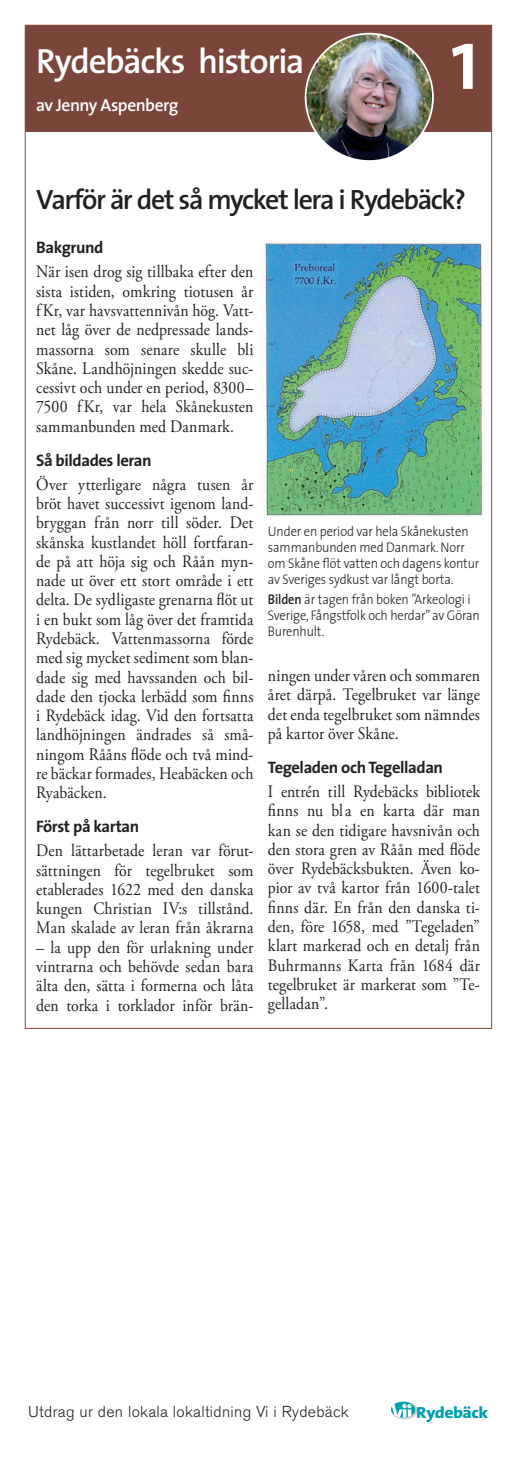
<style>
.page{position:relative;width:516px;height:1474px;background:#fff}
.page>*{position:absolute;margin:0;border:0;box-sizing:border-box;transform-origin:0 0}
.vii_rubriksmall{font:600 87.5px "The Sans";color:#fff}
.vii_rubrik{font:600 35px "The Sans";letter-spacing:-.04em;color:#fff}
.vii_rubriksmall-2{font:600 28px "The Sans";letter-spacing:-.05em;color:#231f20}
.vii_brödtext{font:17.5px/19.2px "Adobe Garamond Pro";letter-spacing:.01em;color:#231f20;text-align:justify;scale:.9 1}
.vii_rubrik-2{font:600 17.5px "The Sans";letter-spacing:-.025em;color:#fff}
.vii_mellanrubrik{font:700 16.62px "The Sans";letter-spacing:-.025em;color:#231f20}
.t1{font:800 16.1px "The Sans";letter-spacing:-.03em;color:#00a1ac;scale:1.11 1}
.t2{font:300 15.75px "Akzidenz Grotesk BE";letter-spacing:.02em;color:#231f20}
.vii_bildtextny{font:300 14px/15.8px "The Sans";letter-spacing:-.01em;color:#231f20;scale:.9 1}
.s1{font-weight:600}
</style>
<div class="page">
<div style="left:390px;top:1400px;width:27px;height:19px;background:#231f20;opacity:.3"></div>
<svg style="left:391px;top:1401px;width:24px;height:16px"></svg>
<svg style="left:392px;top:1403px;width:20px;height:14px"></svg>
<img style="left:263px;top:241px;width:220px;height:275px">
<div style="left:25px;top:25px;width:467px;height:106px;background:#7b463a"></div>
<img style="left:306px;top:34px;width:127px;height:127px;border-radius:64px">
<p class="vii_rubrik" style="left:36px;top:32px;width:270px">Rydebäcks historia</p>
<p class="vii_rubrik-2" style="left:36px;top:90px;width:144px">av Jenny Aspenberg</p>
<p class="vii_rubriksmall" style="left:450px;top:-14px;width:31px">1</p>
<p class="vii_rubriksmall-2" style="left:36px;top:176px;width:431px">Varför är det så mycket lera i Rydebäck?</p>
<p class="vii_mellanrubrik" style="left:36px;top:234px;width:69px">Bakgrund</p>
<p class="vii_brödtext" style="left:36px;top:263px;width:243px">När isen drog sig tillbaka efter den sista istiden, omkring tiotusen år fKr, var havsvattennivån hög. Vatt&shy;net låg över de nedpressade lands&shy;massorna som senare skulle bli Skåne. Landhöjningen skedde suc&shy;cessivt och under en period, 8300– 7500 fKr, var hela Skånekusten sammanbunden med Danmark.</p>
<p class="vii_mellanrubrik" style="left:36px;top:446px;width:117px">Så bildades leran</p>
<p class="vii_brödtext" style="left:36px;top:475px;width:243px">Över ytterligare några tusen år bröt havet successivt igenom land&shy;bryggan från norr till söder. Det skånska kustlandet höll fortfaran&shy;de på att höja sig och Råån myn&shy;nade ut över ett stort område i ett delta. De sydligaste grenarna flöt ut i en bukt som låg över det framtida Rydebäck. Vattenmassorna förde med sig mycket sediment som blan&shy;dade sig med havssanden och bil&shy;dade den tjocka lerbädd som finns i Rydebäck idag. Vid den fortsatta landhöjningen ändrades så små&shy;ningom Rååns flöde och två mind&shy;re bäckar formades, Heabäcken och Ryabäcken.</p>
<p class="vii_mellanrubrik" style="left:36px;top:812px;width:105px">Först på kartan</p>
<p class="vii_brödtext" style="left:36px;top:841px;width:243px">Den lättarbetade leran var förut&shy;sättningen för tegelbruket som etablerades 1622 med den danska kungen Christian IV:s tillstånd.<br>Man skalade av leran från åkrarna</p>
<p class="vii_brödtext" style="left:36px;top:938px;width:243px">– la upp den för urlakning under vintrarna och behövde sedan bara älta den, sätta i formerna och låta den torka i torklador inför brän-</p>
<p class="vii_bildtextny" style="left:268px;top:523px;width:236px">Under en period var hela Skånekusten sammanbunden med Danmark. Norr om Skåne flöt vatten och dagens kontur av Sveriges sydkust var långt borta.</p>
<p class="vii_bildtextny" style="left:268px;top:591px;width:237px"><span class="s1">Bilden</span> är tagen från boken ”Arkeologi i<br>Sverige, Fångstfolk och herdar” av Göran<br>Burenhult.</p>
<p class="vii_brödtext" style="left:268px;top:666px;width:237px">ningen under våren och sommaren året därpå. Tegelbruket var länge det enda tegelbruket som nämndes på kartor över Skåne.</p>
<p class="vii_mellanrubrik" style="left:268px;top:753px;width:177px">Tegeladen och Tegelladan</p>
<p class="vii_brödtext" style="left:268px;top:782px;width:237px">I entrén till Rydebäcks bibliotek finns nu bla en karta där man kan se den tidigare havsnivån och den stora gren av Råån med flöde över Rydebäcksbukten. Även ko&shy;pior av två kartor från 1600-talet finns där. En från den danska ti&shy;den, före 1658, med ”Tegeladen” klart markerad och en detalj från Buhrmanns Karta från 1684 där tegelbruket är markerat som ”Te&shy;gelladan”.</p>
<p class="t2" style="left:28px;top:1402px;width:322px">Utdrag ur den lokala lokaltidning Vi i Rydebäck</p>
<p class="t1" style="left:416px;top:1398px;width:66px">Rydebäck</p>
</div>
